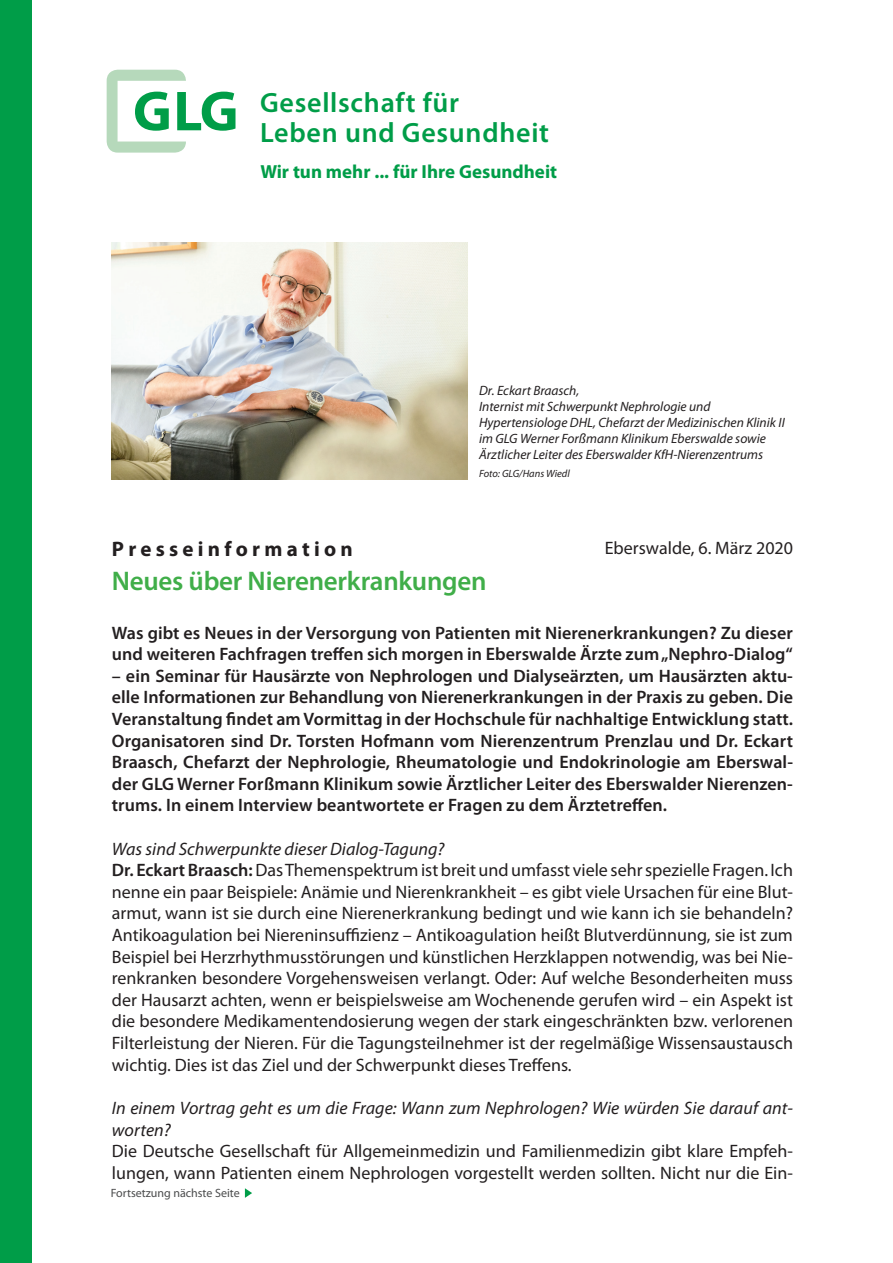
<style>
.page{position:relative;width:893px;height:1263px;background:#fff}
.page>*{position:absolute;margin:0;border:0;box-sizing:border-box;transform-origin:0 0}
.t1{font:600 28.05px/30px "Myriad Pro";letter-spacing:.025em;color:#009d48}
.t2{font:600 27px "Myriad Pro";letter-spacing:-.01em;color:#40ae49}
.t3{font:700 21px "Myriad Pro";color:#231f20}
.t4{font:700 18.9px "Myriad Pro";color:#009d48}
.t5{font:18px/21.6px "Myriad Pro";color:#231f20}
.t6{font:600 18px/21.6px "Myriad Pro";letter-spacing:.005em;color:#231f20}
.t7{font:italic 18px/21.6px "Myriad Pro";letter-spacing:.005em;color:#231f20}
.t8{font:italic 13.5px/16.2px "Myriad Pro";color:#231f20}
.t9{font:12px "Myriad Pro";color:#4b4c4d}
.t10{font:italic 10.5px "Myriad Pro";color:#231f20}
.s1{font-style:italic}
.s2{font-weight:600}
</style>
<div class="page">
<div style="left:0;top:0;width:32px;height:1263px;background:#009d48"></div>
<svg style="left:107px;top:70px;width:128px;height:83px"></svg>
<svg style="left:245px;top:1188px;width:7px;height:10px"></svg>
<img style="left:112px;top:242px;width:356px;height:237px">
<h1 class="t1" style="left:260px;top:86px;width:291px">Gesellschaft für<br>Leben und Gesundheit</h1>
<p class="t4" style="left:260px;top:159px;width:298px">Wir tun mehr ... für Ihre Gesundheit</p>
<p class="t8" style="left:479px;top:382px;width:307px">Dr. Eckart Braasch,<br>Internist mit Schwerpunkt Nephrologie und Hypertensiologe DHL, Chefarzt der Medizinischen Klinik II im GLG Werner Forßmann Klinikum Eberswalde sowie Ärztlicher Leiter des Eberswalder KfH-Nierenzentrums</p>
<p class="t10" style="left:479px;top:467px;width:92px">Foto: GLG/Hans Wiedl</p>
<p class="t3" style="left:112px;top:535px;width:242px">P r e s s e i n f o r m a t i o n</p>
<h2 class="t2" style="left:112px;top:564px;width:376px">Neues über Nierenerkrankungen</h2>
<p class="t6" style="left:112px;top:621px;width:683px">Was gibt es Neues in der Versorgung von Patienten mit Nierenerkrankungen? Zu dieser und weiteren Fachfragen treffen sich morgen in Eberswalde Ärzte zum „Nephro-Dialog“</p>
<p class="t6" style="left:112px;top:664px;width:683px;text-align:justify">– ein Seminar für Hausärzte von Nephrologen und Dialyseärzten, um Hausärzten aktu&shy;elle Informationen zur Behandlung von Nierenerkrankungen in der Praxis zu geben. Die Veranstaltung findet am Vormittag in der Hochschule für nachhaltige Entwicklung statt.<br>Organisatoren sind Dr. Torsten Hofmann vom Nierenzentrum Prenzlau und Dr. Eckart Braasch, Chefarzt der Nephrologie, Rheumatologie und Endokrinologie am Eberswal&shy;der GLG Werner Forßmann Klinikum sowie Ärztlicher Leiter des Eberswalder Nierenzen&shy;trums. In einem Interview beantwortete er Fragen zu dem Ärztetreffen.</p>
<p class="t5" style="left:112px;top:837px;width:683px"><span class="s1">Was sind Schwerpunkte dieser Dialog-Tagung?<br></span><span class="s2">Dr. Eckart Braasch:</span> Das Themenspektrum ist breit und umfasst viele sehr spezielle Fragen. Ich nenne ein paar Beispiele: Anämie und Nierenkrankheit – es gibt viele Ursachen für eine Blut&shy;armut, wann ist sie durch eine Nierenerkrankung bedingt und wie kann ich sie behandeln?<br>Antikoagulation bei Niereninsuffizienz – Antikoagulation heißt Blutverdünnung, sie ist zum Beispiel bei Herzrhythmusstörungen und künstlichen Herzklappen notwendig, was bei Nie&shy;renkranken besondere Vorgehensweisen verlangt. Oder: Auf welche Besonderheiten muss der Hausarzt achten, wenn er beispielsweise am Wochenende gerufen wird – ein Aspekt ist die besondere Medikamentendosierung wegen der stark eingeschränkten bzw. verlorenen Filterleistung der Nieren. Für die Tagungsteilnehmer ist der regelmäßige Wissensaustausch wichtig. Dies ist das Ziel und der Schwerpunkt dieses Treffens.</p>
<p class="t7" style="left:112px;top:1097px;width:683px">In einem Vortrag geht es um die Frage: Wann zum Nephrologen? Wie würden Sie darauf ant&shy;worten?</p>
<p class="t5" style="left:112px;top:1140px;width:683px">Die Deutsche Gesellschaft für Allgemeinmedizin und Familienmedizin gibt klare Empfeh&shy;lungen, wann Patienten einem Nephrologen vorgestellt werden sollten. Nicht nur die Ein-</p>
<p class="t5" style="left:605px;top:536px;width:190px">Eberswalde, 6. März 2020</p>
<p class="t9" style="left:111px;top:1186px;width:131px">Fortsetzung nächste Seite</p>
</div>
